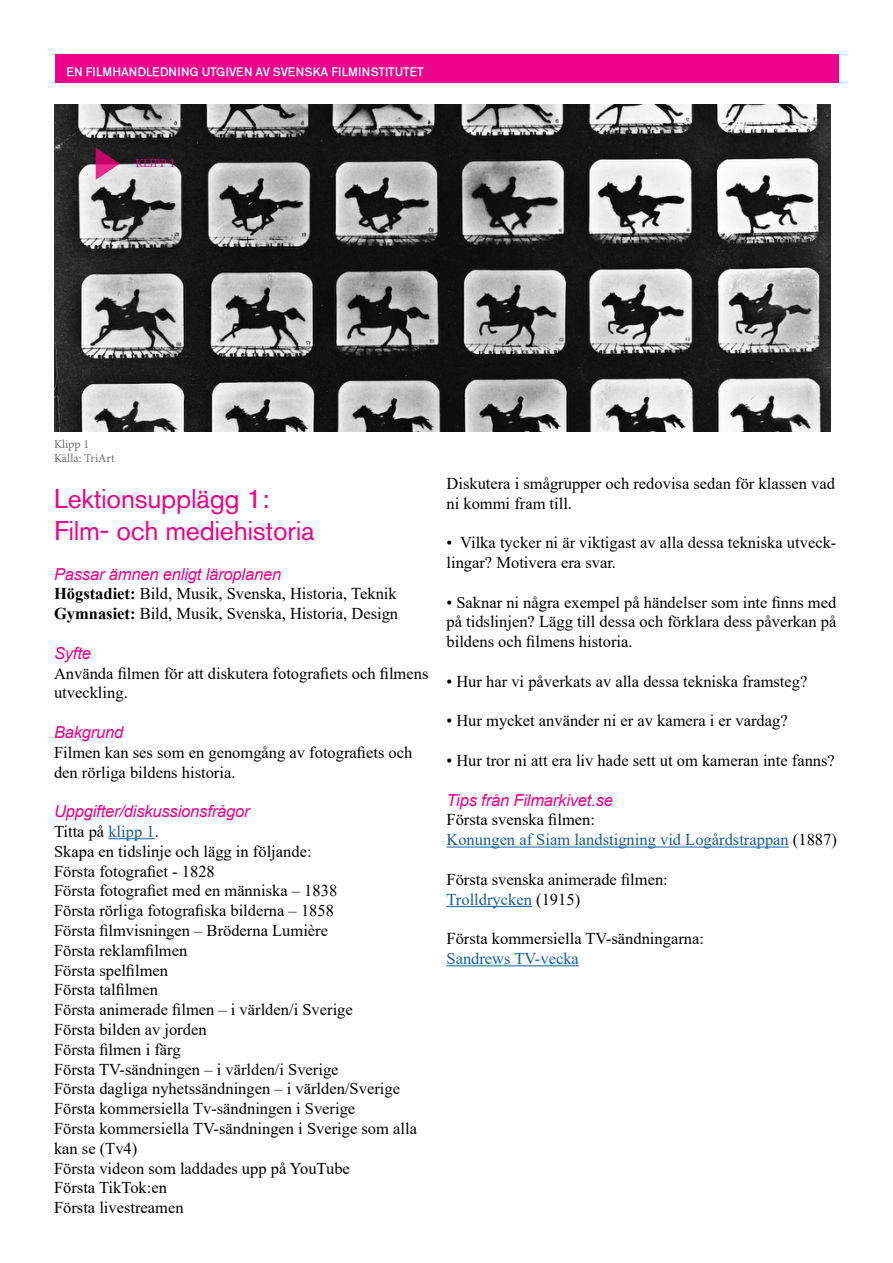
<style>
.page{position:relative;width:893px;height:1263px;background:#fff}
.page>*{position:absolute;margin:0;border:0;box-sizing:border-box;transform-origin:0 0}
.t1{font:27px "Akzidenz Grotesk BQ";letter-spacing:-.01em;color:#ed028c}
.t2{font:16.5px/19.8px "Times New Roman";color:#000}
.t3{font:italic 16.5px "Arial";letter-spacing:-.01em;color:#ed028c}
.t4{font:16.5px "Times New Roman";color:#175d9e}
.t5{font:12px "Akzidenz Grotesk SFITT Medium";letter-spacing:-.005em;color:#fff}
.t6{font:12px "Minion Pro";color:#6c6d70}
.t7{font:12px "Minion Pro";letter-spacing:-.01em;color:#ed028c}
.s1{font-weight:700}
.s2{color:#175d9e}
.s3{color:#000}
</style>
<div class="page">
<div style="left:55px;top:55px;width:783px;height:28px;background:#ed028c"></div>
<hr style="left:108px;top:838px;width:47px;height:1px;background:#175d9e">
<hr style="left:446px;top:847px;width:343px;height:1px;background:#175d9e">
<hr style="left:446px;top:906px;width:86px;height:1px;background:#175d9e">
<hr style="left:446px;top:965px;width:133px;height:1px;background:#175d9e">
<img style="left:55px;top:104px;width:775px;height:328px">
<svg style="left:96px;top:148px;width:24px;height:32px"></svg>
<p class="t5" style="left:66px;top:64px;width:359px">EN FILMHANDLEDNING UTGIVEN AV SVENSKA FILMINSTITUTET</p>
<p class="t7" style="left:135px;top:155px;width:41px">KLIPP 1</p>
<p class="t6" style="left:54px;top:436px;width:37px">Klipp 1</p>
<p class="t6" style="left:54px;top:450px;width:62px">Källa: TriArt</p>
<p class="t1" style="left:54px;top:483px;width:217px">Lektionsupplägg 1:</p>
<p class="t1" style="left:54px;top:514px;width:262px">Film- och mediehistoria</p>
<p class="t3" style="left:54px;top:563px;width:229px">Passar ämnen enligt läroplanen</p>
<p class="t2" style="left:54px;top:583px;width:344px"><span class="s1">Högstadiet:</span> Bild, Musik, Svenska, Historia, Teknik</p>
<p class="t2" style="left:54px;top:603px;width:346px"><span class="s1">Gymnasiet:</span> Bild, Musik, Svenska, Historia, Design</p>
<p class="t3" style="left:54px;top:642px;width:38px">Syfte</p>
<p class="t2" style="left:54px;top:662px;width:376px">Använda filmen för att diskutera fotografiets och filmens utveckling.</p>
<p class="t3" style="left:54px;top:721px;width:71px">Bakgrund</p>
<p class="t2" style="left:54px;top:742px;width:360px">Filmen kan ses som en genomgång av fotografiets och den rörliga bildens historia.</p>
<p class="t3" style="left:54px;top:801px;width:197px">Uppgifter/diskussionsfrågor</p>
<p class="t2" style="left:54px;top:821px;width:106px">Titta på <span class="s2">klipp 1</span>.</p>
<p class="t2" style="left:54px;top:841px;width:259px">Skapa en tidslinje och lägg in följande:</p>
<p class="t2" style="left:54px;top:860px;width:162px">Första fotografiet - 1828</p>
<p class="t2" style="left:54px;top:880px;width:285px">Första fotografiet med en människa – 1838</p>
<p class="t2" style="left:54px;top:900px;width:282px">Första rörliga fotografiska bilderna – 1858</p>
<p class="t2" style="left:54px;top:920px;width:276px">Första filmvisningen – Bröderna Lumière</p>
<p class="t2" style="left:54px;top:940px;width:135px">Första reklamfilmen</p>
<p class="t2" style="left:54px;top:959px;width:116px">Första spelfilmen</p>
<p class="t2" style="left:54px;top:979px;width:106px">Första talfilmen</p>
<p class="t2" style="left:54px;top:999px;width:300px">Första animerade filmen – i världen/i Sverige</p>
<p class="t2" style="left:54px;top:1019px;width:154px">Första bilden av jorden</p>
<p class="t2" style="left:54px;top:1039px;width:128px">Första filmen i färg</p>
<p class="t2" style="left:54px;top:1058px;width:286px">Första TV-sändningen – i världen/i Sverige</p>
<p class="t2" style="left:54px;top:1078px;width:348px">Första dagliga nyhetssändningen – i världen/Sverige</p>
<p class="t2" style="left:54px;top:1098px;width:303px">Första kommersiella Tv-sändningen i Sverige</p>
<p class="t2" style="left:54px;top:1118px;width:364px">Första kommersiella TV-sändningen i Sverige som alla kan se (Tv4)</p>
<p class="t2" style="left:54px;top:1157px;width:297px">Första videon som laddades upp på YouTube</p>
<p class="t2" style="left:54px;top:1177px;width:115px">Första TikTok:en</p>
<p class="t2" style="left:54px;top:1197px;width:131px">Första livestreamen</p>
<p class="t2" style="left:446px;top:473px;width:390px">Diskutera i smågrupper och redovisa sedan för klassen vad ni kommi fram till.</p>
<p class="t2" style="left:446px;top:532px;width:391px">• Vilka tycker ni är viktigast av alla dessa tekniska utveck&shy;lingar? Motivera era svar.</p>
<p class="t2" style="left:446px;top:592px;width:391px;text-align:justify">• Saknar ni några exempel på händelser som inte finns med på tidslinjen? Lägg till dessa och förklara dess påverkan på bildens och filmens historia.</p>
<p class="t2" style="left:446px;top:671px;width:362px">• Hur har vi påverkats av alla dessa tekniska framsteg?</p>
<p class="t2" style="left:446px;top:710px;width:343px">• Hur mycket använder ni er av kamera i er vardag?</p>
<p class="t2" style="left:446px;top:750px;width:390px">• Hur tror ni att era liv hade sett ut om kameran inte fanns?</p>
<p class="t3" style="left:446px;top:789px;width:168px">Tips från Filmarkivet.se</p>
<p class="t2" style="left:446px;top:809px;width:150px">Första svenska filmen:</p>
<p class="t4" style="left:446px;top:828px;width:392px">Konungen af Siam landstigning vid Logårdstrappan <span class="s3">(1887)</span></p>
<p class="t2" style="left:446px;top:869px;width:223px">Första svenska animerade filmen:</p>
<p class="t4" style="left:446px;top:887px;width:135px">Trolldrycken <span class="s3">(1915)</span></p>
<p class="t2" style="left:446px;top:928px;width:259px">Första kommersiella TV-sändningarna:</p>
<p class="t4" style="left:446px;top:947px;width:134px">Sandrews TV-vecka</p>
</div>
